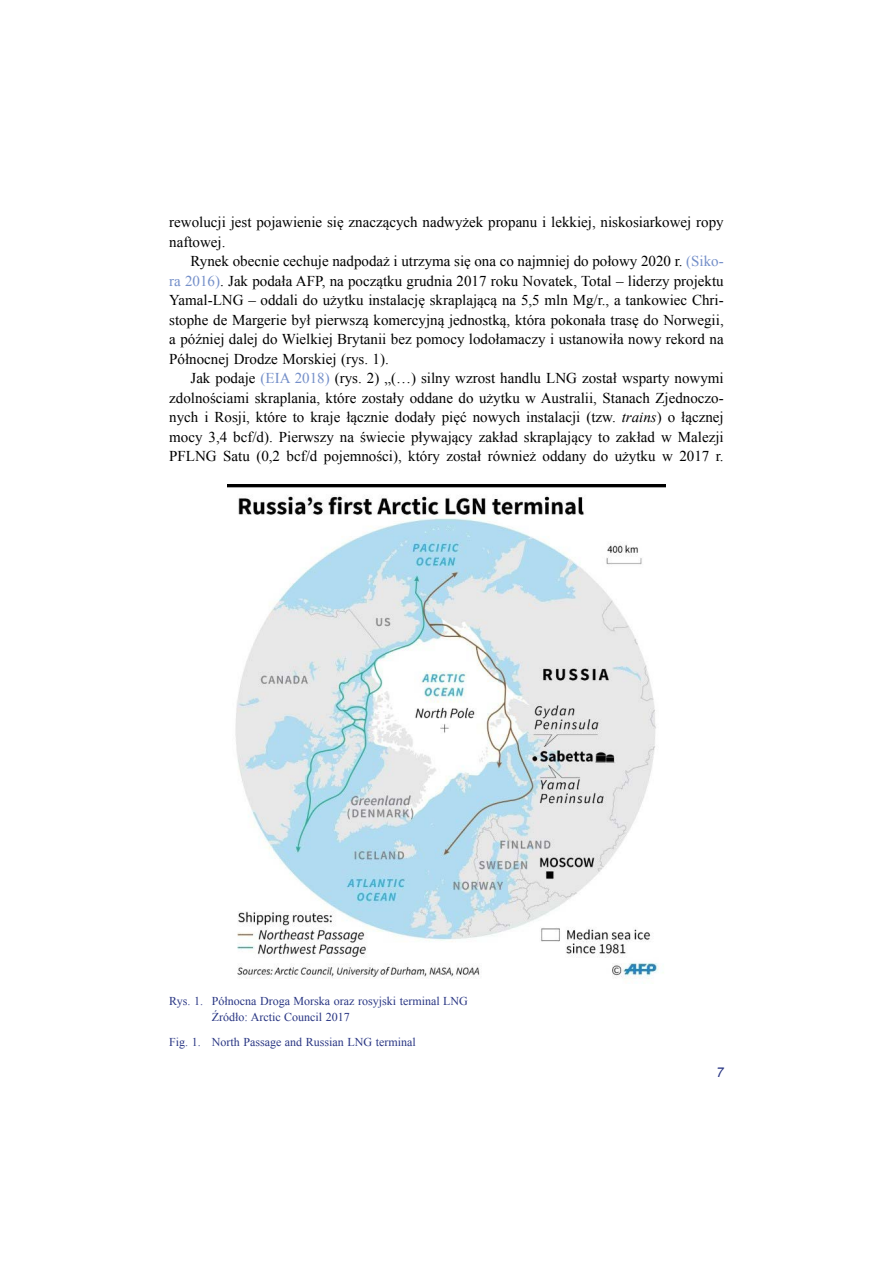
<style>
.page{position:relative;width:893px;height:1263px;background:#fff}
.page>*{position:absolute;margin:0;border:0;box-sizing:border-box;transform-origin:0 0}
.t1{font:15px/19.5px "Times New Roman";color:#000;text-align:justify}
.t2{font:italic 13.5px "Arial";color:#283583}
.t3{font:12px/16.5px "Times New Roman";color:#283583}
.s1{color:#748fc9}
.s2{font-style:italic}
</style>
<div class="page">
<img style="left:227px;top:485px;width:439px;height:494px">
<p class="t1" style="left:169px;top:212px;width:556px">rewolucji jest pojawienie się znaczących nadwyżek propanu i lekkiej, niskosiarkowej ropy naftowej.</p>
<p class="t1" style="left:169px;top:251px;width:556px;text-indent:21px">Rynek obecnie cechuje nadpodaż i utrzyma się ona co najmniej do połowy 2020 r. <span class="s1">(Siko&shy;ra 2016)</span>. Jak podała AFP, na początku grudnia 2017 roku Novatek, Total – liderzy projektu Yamal-LNG – oddali do użytku instalację skraplającą na 5,5 mln Mg/r., a tankowiec Chri&shy;stophe de Margerie był pierwszą komercyjną jednostką, która pokonała trasę do Norwegii, a później dalej do Wielkiej Brytanii bez pomocy lodołamaczy i ustanowiła nowy rekord na Północnej Drodze Morskiej (rys. 1).</p>
<p class="t1" style="left:169px;top:368px;width:556px;text-indent:21px">Jak podaje <span class="s1">(EIA 2018)</span> (rys. 2) „(…) silny wzrost handlu LNG został wsparty nowymi zdolnościami skraplania, które zostały oddane do użytku w Australii, Stanach Zjednoczo&shy;nych i Rosji, które to kraje łącznie dodały pięć nowych instalacji (tzw. <span class="s2">trains</span>) o łącznej mocy 3,4 bcf/d). Pierwszy na świecie pływający zakład skraplający to zakład w Malezji PFLNG Satu (0,2 bcf/d pojemności), który został również oddany do użytku w 2017 r.</p>
<p class="t3" style="left:212px;top:992px;width:258px;text-indent:-43px">Rys. 1. Północna Droga Morska oraz rosyjski terminal LNG<br>Źródło: Arctic Council 2017</p>
<p class="t3" style="left:169px;top:1034px;width:248px">Fig. 1. North Passage and Russian LNG terminal</p>
<p class="t2" style="left:716px;top:1064px;width:9px">7</p>
</div>
